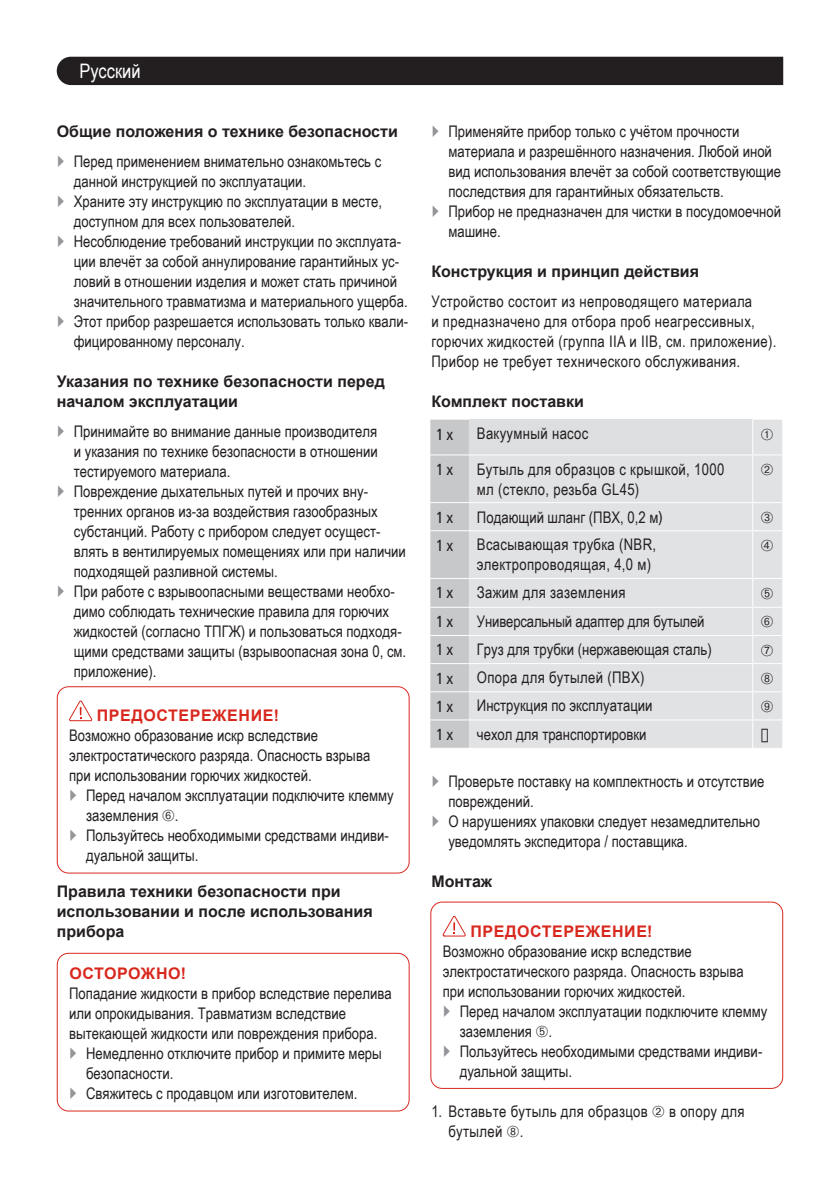
<style>
.page{position:relative;width:840px;height:1191px;background:#fff}
.page>*{position:absolute;margin:0;border:0;box-sizing:border-box;transform-origin:0 0}
.t1{font:20px "Arial Narrow";color:#fff}
.t2{font:16px/20px "Arial Narrow";color:#231f20}
.t3{font:16px/20px "Arial Narrow";letter-spacing:.02em;color:#231f20}
.t4{font:700 16px/20px "Arial";color:#231f20}
.t5{font:700 16px "Arial";letter-spacing:.035em;color:#d8281e}
.t6{font:condensed 16px "Frutiger LT Pro";letter-spacing:.165em;color:#231f20}
.s1{font-family:"Frutiger LT Pro";font-stretch:condensed}
</style>
<div class="page">
<div style="left:57px;top:57px;width:725px;height:28px;background:#231f20"></div>
<svg style="left:69px;top:701px;width:23px;height:20px"></svg>
<div style="left:57px;top:686px;width:352px;height:187px;border:1px solid #d8281e;border-radius:11px"></div>
<div style="left:57px;top:952px;width:352px;height:159px;border:1px solid #d8281e;border-radius:11px"></div>
<div style="left:430px;top:420px;width:38px;height:328px;background:#c7c8ca"></div>
<div style="left:468px;top:420px;width:313px;height:328px;background:#e1e2e4"></div>
<hr style="left:430px;top:454px;width:38px;height:1px;background:#fff">
<hr style="left:468px;top:454px;width:284px;height:1px;background:#fff">
<svg style="left:752px;top:454px;width:29px;height:1px"></svg>
<hr style="left:430px;top:502px;width:38px;height:1px;background:#fff">
<hr style="left:468px;top:502px;width:284px;height:1px;background:#fff">
<hr style="left:430px;top:530px;width:38px;height:1px;background:#fff">
<hr style="left:468px;top:530px;width:284px;height:1px;background:#fff">
<hr style="left:430px;top:578px;width:38px;height:1px;background:#fff">
<hr style="left:468px;top:578px;width:284px;height:1px;background:#fff">
<hr style="left:430px;top:607px;width:38px;height:1px;background:#fff">
<hr style="left:468px;top:607px;width:284px;height:1px;background:#fff">
<hr style="left:430px;top:635px;width:38px;height:1px;background:#fff">
<hr style="left:468px;top:635px;width:284px;height:1px;background:#fff">
<hr style="left:430px;top:663px;width:38px;height:1px;background:#fff">
<hr style="left:468px;top:663px;width:284px;height:1px;background:#fff">
<hr style="left:430px;top:691px;width:38px;height:1px;background:#fff">
<hr style="left:468px;top:691px;width:284px;height:1px;background:#fff">
<hr style="left:430px;top:719px;width:38px;height:1px;background:#fff">
<hr style="left:468px;top:719px;width:284px;height:1px;background:#fff">
<hr style="left:751px;top:420px;width:1px;height:34px;background:#fff">
<hr style="left:751px;top:455px;width:1px;height:47px;background:#fff">
<hr style="left:751px;top:531px;width:1px;height:47px;background:#fff">
<svg style="left:442px;top:916px;width:23px;height:20px"></svg>
<div style="left:430px;top:901px;width:352px;height:188px;border:1px solid #d8281e;border-radius:11px"></div>
<svg style="left:760px;top:428px;width:12px;height:12px"></svg>
<svg style="left:760px;top:463px;width:12px;height:12px"></svg>
<svg style="left:751px;top:502px;width:30px;height:29px"></svg>
<svg style="left:760px;top:539px;width:12px;height:12px"></svg>
<svg style="left:751px;top:578px;width:30px;height:170px;background:#e2e3e5"></svg>
<p class="t1" style="left:79px;top:56px;width:62px">Русский</p>
<p class="t4" style="left:57px;top:121px;width:342px">Общие положения о технике безопасности</p>
<p class="t2" style="left:74px;top:150px;width:336px">Перед применением внимательно ознакомьтесь с данной инструкцией по эксплуатации.<br>Храните эту инструкцию по эксплуатации в месте, доступном для всех пользователей.<br>Несоблюдение требований инструкции по эксплуата&shy;ции влечёт за собой аннулирование гарантийных ус&shy;ловий в отношении изделия и может стать причиной значительного травматизма и материального ущерба.<br>Этот прибор разрешается использовать только квали&shy;фицированному персоналу.</p>
<p class="t4" style="left:57px;top:371px;width:329px">Указания по технике безопасности перед началом эксплуатации</p>
<p class="t2" style="left:74px;top:420px;width:334px">Принимайте во внимание данные производителя<br>и указания по технике безопасности в отношении тестируемого материала.<br>Повреждение дыхательных путей и прочих вну&shy;тренних органов из-за воздействия газообразных субстанций. Работу с прибором следует осущест&shy;влять в вентилируемых помещениях или при наличии подходящей разливной системы.<br>При работе с взрывоопасными веществами необхо&shy;димо соблюдать технические правила для горючих жидкостей (согласно ТПГЖ) и пользоваться подходя&shy;щими средствами защиты (взрывоопасная зона 0, см. приложение).</p>
<p class="t5" style="left:97px;top:704px;width:183px">ПРЕДОСТЕРЕЖЕНИЕ!</p>
<p class="t2" style="left:69px;top:725px;width:302px">Возможно образование искр вследствие электростатического разряда. Опасность взрыва при использовании горючих жидкостей.</p>
<p class="t2" style="left:86px;top:785px;width:309px">Перед началом эксплуатации подключите клемму заземления ➅.<br>Пользуйтесь необходимыми средствами индиви&shy;дуальной защиты.</p>
<p class="t4" style="left:57px;top:881px;width:317px">Правила техники безопасности при использовании и после использования прибора</p>
<p class="t5" style="left:69px;top:962px;width:118px">ОСТОРОЖНО!</p>
<p class="t2" style="left:69px;top:982px;width:324px">Попадание жидкости в прибор вследствие перелива</p>
<p class="t2" style="left:69px;top:1002px;width:278px">или опрокидывания. Травматизм вследствие</p>
<p class="t2" style="left:69px;top:1022px;width:309px">вытекающей жидкости или повреждения прибора.</p>
<p class="t2" style="left:86px;top:1042px;width:297px">Немедленно отключите прибор и примите меры</p>
<p class="t2" style="left:86px;top:1062px;width:89px">безопасности.</p>
<p class="t2" style="left:86px;top:1082px;width:273px">Свяжитесь с продавцом или изготовителем.</p>
<p class="t2" style="left:448px;top:120px;width:334px">Применяйте прибор только с учётом прочности материала и разрешённого назначения. Любой иной вид использования влечёт за собой соответствующие последствия для гарантийных обязательств.<br>Прибор не предназначен для чистки в посудомоечной машине.</p>
<p class="t4" style="left:431px;top:261px;width:269px">Конструкция и принцип действия</p>
<p class="t3" style="left:431px;top:290px;width:346px">Устройство состоит из непроводящего материала<br>и предназначено для отбора проб неагрессивных, горючих жидкостей (группа IIA и IIB, см. приложение).<br>Прибор не требует технического обслуживания.</p>
<p class="t4" style="left:431px;top:391px;width:154px">Комплект поставки</p>
<p class="t6" style="left:436px;top:425px;width:19px">1x</p>
<p class="t3" style="left:476px;top:423px;width:113px">Вакуумный насос</p>
<p class="t6" style="left:436px;top:460px;width:19px">1x</p>
<p class="t3" style="left:476px;top:458px;width:249px">Бутыль для образцов с крышкой, 1000 мл (стекло, резьба GL45)</p>
<p class="t6" style="left:436px;top:508px;width:19px">1x</p>
<p class="t2" style="left:476px;top:506px;width:187px">Подающий шланг (ПВХ, 0,2 м<span class="s1">)</span></p>
<p class="t6" style="left:436px;top:536px;width:19px">1x</p>
<p class="t3" style="left:476px;top:534px;width:181px">Всасывающая трубка (NBR, электропроводящая, 4,0 м)</p>
<p class="t6" style="left:436px;top:583px;width:19px">1x</p>
<p class="t3" style="left:476px;top:582px;width:150px">Зажим для заземления</p>
<p class="t6" style="left:436px;top:612px;width:19px">1x</p>
<p class="t2" style="left:476px;top:610px;width:229px">Универсальный адаптер для бутылей</p>
<p class="t6" style="left:436px;top:640px;width:19px">1x</p>
<p class="t2" style="left:476px;top:639px;width:236px">Груз для трубки (нержавеющая сталь)</p>
<p class="t6" style="left:436px;top:669px;width:19px">1x</p>
<p class="t3" style="left:476px;top:667px;width:169px">Опора для бутылей (ПВХ)</p>
<p class="t6" style="left:436px;top:697px;width:19px">1x</p>
<p class="t2" style="left:476px;top:695px;width:177px">Инструкция по эксплуатации</p>
<p class="t6" style="left:436px;top:725px;width:19px">1x</p>
<p class="t2" style="left:476px;top:723px;width:171px">чехол для транспортировки</p>
<p class="t2" style="left:448px;top:770px;width:317px">Проверьте поставку на комплектность и отсутствие повреждений.<br>О нарушениях упаковки следует незамедлительно уведомлять экспедитора / поставщика.</p>
<p class="t4" style="left:431px;top:871px;width:62px">Монтаж</p>
<p class="t5" style="left:470px;top:919px;width:183px">ПРЕДОСТЕРЕЖЕНИЕ!</p>
<p class="t2" style="left:442px;top:940px;width:302px">Возможно образование искр вследствие электростатического разряда. Опасность взрыва при использовании горючих жидкостей.</p>
<p class="t2" style="left:459px;top:1000px;width:309px">Перед началом эксплуатации подключите клемму заземления ➄.<br>Пользуйтесь необходимыми средствами индиви&shy;дуальной защиты.</p>
<p class="t3" style="left:448px;top:1100px;width:297px;text-indent:-17px">1. Вставьте бутыль для образцов ➁ в опору для бутылей ➇.</p>
</div>
